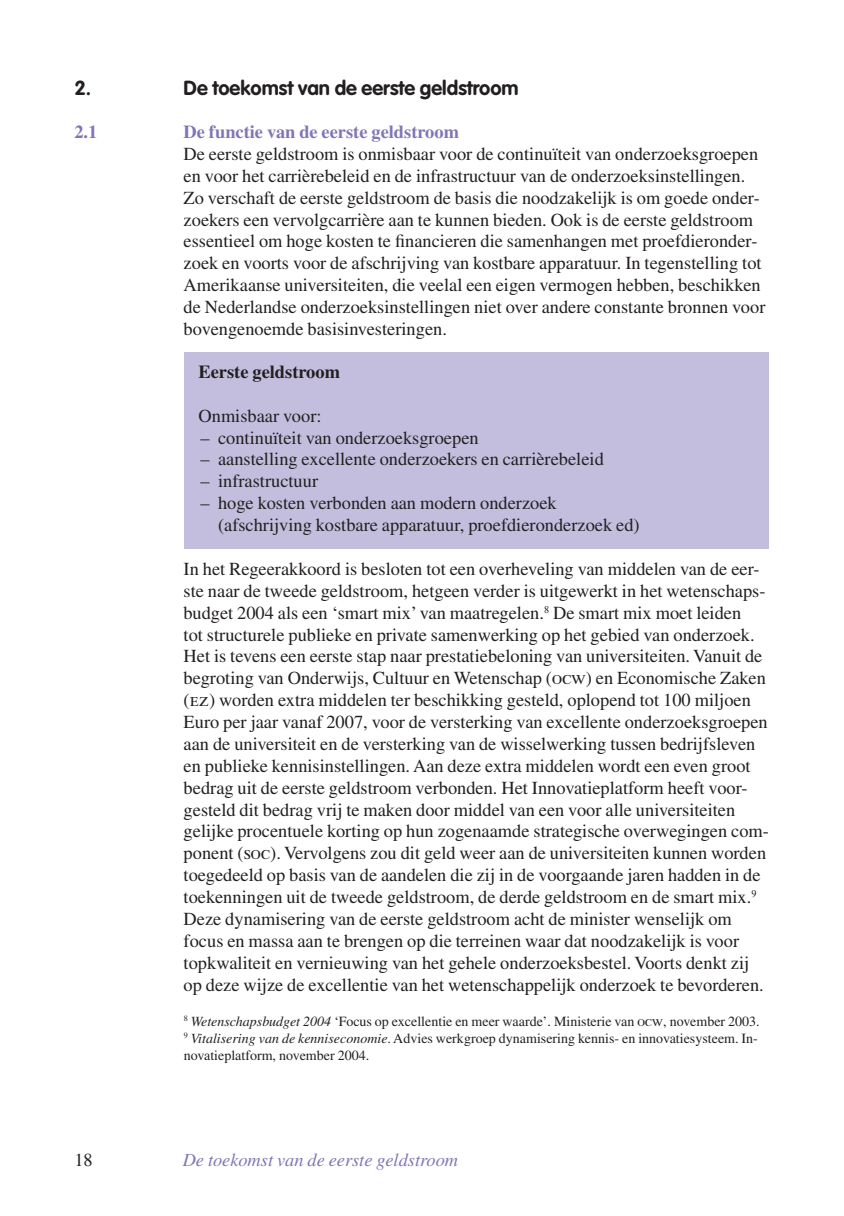
<style>
.page{position:relative;width:844px;height:1216px;background:#fff}
.page>*{position:absolute;margin:0;border:0;box-sizing:border-box;transform-origin:0 0}
.t1{font:700 20.12px "VAG Rounded";color:#231f20}
.t2{font:18.38px/21.9px "Times";color:#231f20}
.t3{font:700 18.38px "Times";color:#7f76b7}
.t4{font:italic 18.38px "Times";color:#7f76b7}
.t5{font:700 18.38px "Times";color:#231f20}
.t6{font:14px/16.8px "Times";color:#231f20}
.s1{font-family:"Times Roman SC"}
.s2{font-style:italic}
</style>
<div class="page">
<div style="left:184px;top:352px;width:584px;height:196px;background:#c3bede"></div>
<p class="t1" style="left:74px;top:76px;width:18px">2.</p>
<p class="t1" style="left:184px;top:76px;width:336px">De toekomst van de eerste geldstroom</p>
<p class="t3" style="left:74px;top:121px;width:24px">2.1</p>
<p class="t3" style="left:184px;top:121px;width:277px">De functie van de eerste geldstroom</p>
<p class="t2" style="left:184px;top:143px;width:583px">De eerste geldstroom is onmisbaar voor de continuïteit van onderzoeksgroepen en voor het carrièrebeleid en de infrastructuur van de onderzoeksinstellingen.<br>Zo verschaft de eerste geldstroom de basis die noodzakelijk is om goede onder&shy;zoekers een vervolgcarrière aan te kunnen bieden. Ook is de eerste geldstroom essentieel om hoge kosten te financieren die samenhangen met proefdieronder&shy;zoek en voorts voor de afschrijving van kostbare apparatuur. In tegenstelling tot Amerikaanse universiteiten, die veelal een eigen vermogen hebben, beschikken de Nederlandse onderzoeksinstellingen niet over andere constante bronnen voor bovengenoemde basisinvesteringen.</p>
<p class="t5" style="left:198px;top:360px;width:143px">Eerste geldstroom</p>
<p class="t2" style="left:198px;top:404px;width:124px">Onmisbaar voor:</p>
<p class="t2" style="left:200px;top:426px;width:279px">– continuïteit van onderzoeksgroepen</p>
<p class="t2" style="left:200px;top:448px;width:405px">– aanstelling excellente onderzoekers en carrièrebeleid</p>
<p class="t2" style="left:200px;top:470px;width:119px">– infrastructuur</p>
<p class="t2" style="left:218px;top:492px;width:423px;text-indent:-17px">– hoge kosten verbonden aan modern onderzoek (afschrijving kostbare apparatuur, proefdieronderzoek ed)</p>
<p class="t2" style="left:184px;top:557px;width:586px">In het Regeerakkoord is besloten tot een overheveling van middelen van de eer&shy;ste naar de tweede geldstroom, hetgeen verder is uitgewerkt in het wetenschaps&shy;budget 2004 als een ‘smart mix’ van maatregelen.<sup>8</sup> De smart mix moet leiden<br>tot structurele publieke en private samenwerking op het gebied van onderzoek.<br>Het is tevens een eerste stap naar prestatiebeloning van universiteiten. Vanuit de begroting van Onderwijs, Cultuur en Wetenschap (<span class="s1">ocw</span>) en Economische Zaken (<span class="s1">ez</span>) worden extra middelen ter beschikking gesteld, oplopend tot 1 00 miljoen Euro per jaar vanaf 2007, voor de versterking van excellente onderzoeksgroepen aan de universiteit en de versterking van de wisselwerking tussen bedrijfsleven en publieke kennisinstellingen. Aan deze extra middelen wordt een even groot bedrag uit de eerste geldstroom verbonden. Het Innovatieplatform heeft voor&shy;gesteld dit bedrag vrij te maken door middel van een voor alle universiteiten gelijke procentuele korting op hun zogenaamde strategische overwegingen com&shy;ponent (<span class="s1">soc</span>). Vervolgens zou dit geld weer aan de universiteiten kunnen worden toegedeeld op basis van de aandelen die zij in de voorgaande jaren hadden in de toekenningen uit de tweede geldstroom, de derde geldstroom en de smart mix.<sup>9<br></sup>Deze dynamisering van de eerste geldstroom acht de minister wenselijk om focus en massa aan te brengen op die terreinen waar dat noodzakelijk is voor topkwaliteit en vernieuwing van het gehele onderzoeksbestel. Voorts denkt zij op deze wijze de excellentie van het wetenschappelijk onderzoek te bevorderen.</p>
<p class="t6" style="left:184px;top:1012px;width:577px"><sup>8</sup> <span class="s2">Wetenschapsbudget 2004</span> ‘Focus op excellentie en meer waarde’. Ministerie van <span class="s1">ocw</span>, november 2003.<br><sup>9</sup> <span class="s2">Vitalisering van de kenniseconomie</span>. Advies werkgroep dynamisering kennis- en innovatiesysteem. In&shy;novatieplatform, november 2004.</p>
<p class="t2" style="left:74px;top:1148px;width:20px">18</p>
<p class="t4" style="left:183px;top:1150px;width:277px">De toekomst van de eerste geldstroom</p>
</div>
